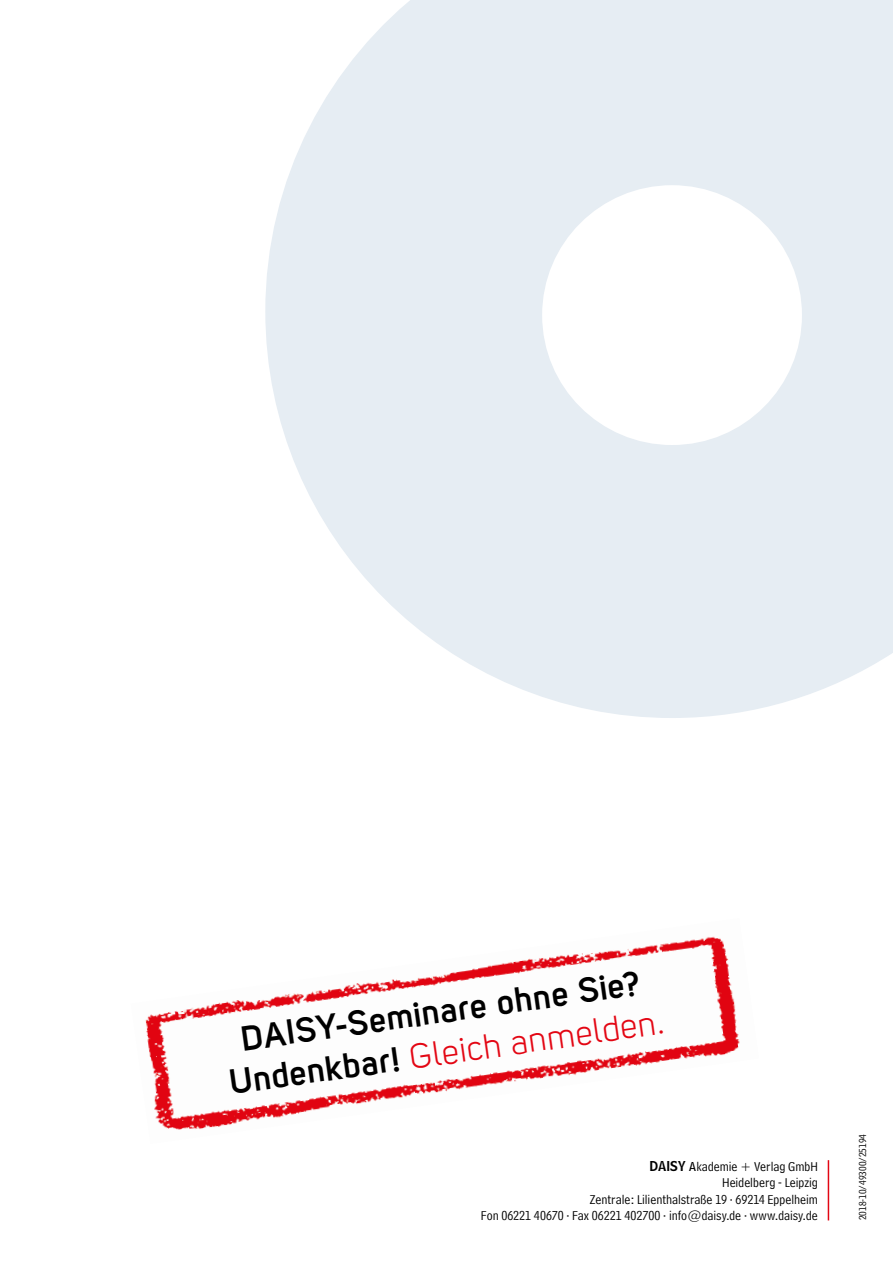
<style>
.page{position:relative;width:893px;height:1263px;background:#fff}
.page>*{position:absolute;margin:0;border:0;box-sizing:border-box;transform-origin:0 0}
.t1{font:34.5px "Uni Sans Book";color:#e30613}
.t2{font:700 34.5px "Uni Sans Semi";color:#000}
.t3{font:13.5px/16.5px "Bell Centennial Address";color:#000;text-align:right}
.t4{font:10.5px "Bell Centennial Address";color:#000}
.s1{font-family:"Uni Sans Semi";font-weight:700;color:#000}
.s2{font-family:"Bell Centennial Name And Number"}
.s3{font-family:"Bell Centennial Sub Caption"}
</style>
<div class="page">
<img style="left:145px;top:936px;width:595px;height:194px">
<svg style="left:265px;top:0;width:628px;height:718px;fill:#e6edf3"></svg>
<hr style="left:828px;top:1160px;width:1px;height:60px;background:#e30613">
<h1 class="t2" style="left:239px;top:1018px;width:404px;rotate:-8deg">DAISY-Seminare ohne Sie?</h1>
<h1 class="t1" style="left:227px;top:1063px;width:440px;rotate:-8deg"><span class="s1">Undenkbar!</span> Gleich anmelden.</h1>
<p class="t3" style="left:481px;top:1158px;width:338px"><span class="s2">DAISY</span> <span class="s3">A</span>kademie + Verlag GmbH<br>Heidelberg - Leipzig<br>Zentrale: Lilienthalstraße 19 · 69214 Eppelheim<br>Fon 06221 40670 · Fax 06221 402700 · info@daisy.de · www.daisy.de</p>
<p class="t4" style="left:857px;top:1220px;width:88px;rotate:-90deg">2018-10/49300/25194</p>
</div>
